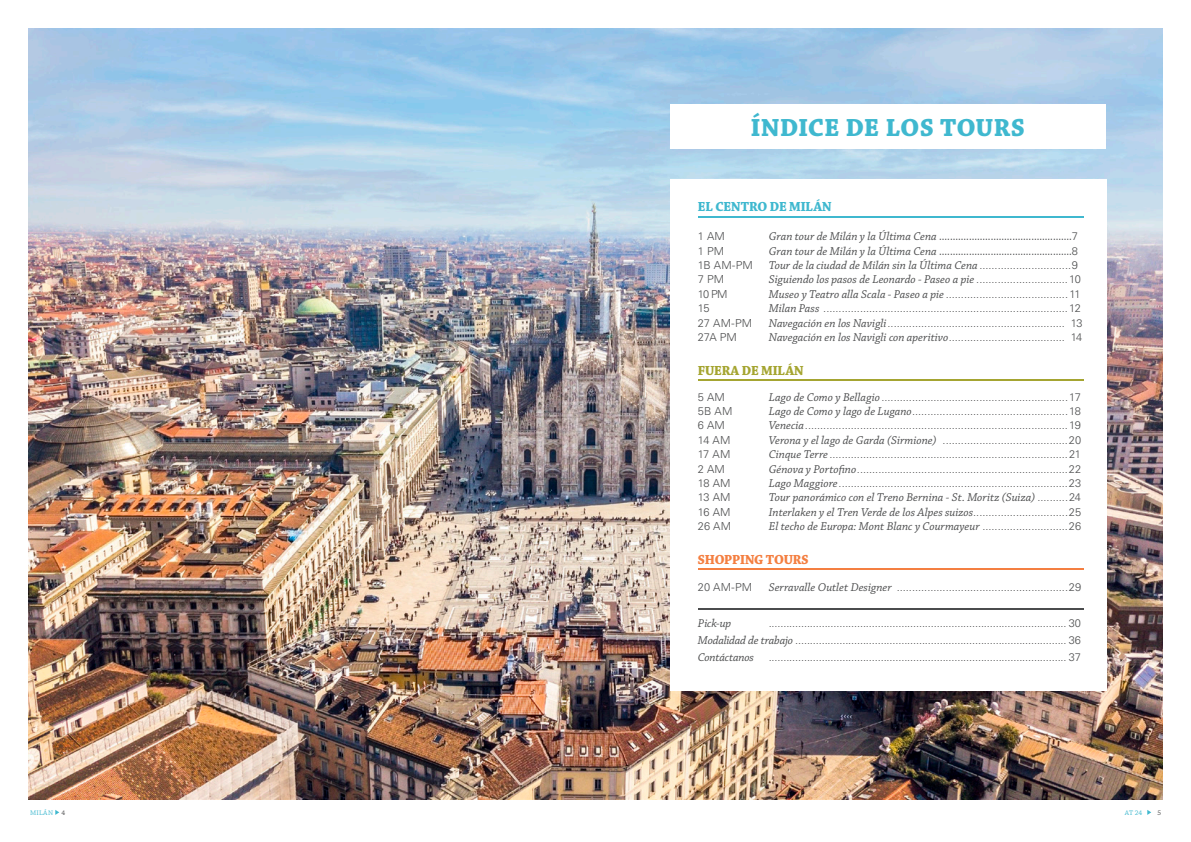
<style>
.page{position:relative;width:1191px;height:842px;background:#fff}
.page>*{position:absolute;margin:0;border:0;box-sizing:border-box;transform-origin:0 0}
.t1{font:26px "Chaparral Pro Bold Capt";color:#3fb8cf}
.t2{font:14px "Chaparral Pro Bold Subh";color:#3fb8cf}
.t3{font:14px "Chaparral Pro Bold Subh";letter-spacing:-.01em;color:#f47f41}
.t4{font:14px "Chaparral Pro Bold Subh";letter-spacing:-.01em;color:#a5a531}
.t5{font:italic 12px "Chaparral Pro";color:#4b4c4d}
.t6{font:300 11px "Univers LT Std";color:#4b4c4d}
.t7{font:10px "Grotesque MT Std";color:#4b4c4d}
.t8{font:7px "Chaparral Pro Capt";letter-spacing:.025em;color:#3fb8cf}
.t9{font:7px "Chaparral Pro Capt";color:#4b4c4d}
.s1{font-family:"Chaparral Pro";font-style:italic;font-size:12px}
.s2{font-family:"Univers LT Std";font-weight:300;font-size:11px}
.s3{font-family:"Univers LT Std";font-weight:300;font-style:normal;font-size:11px}
.s4{font-family:"Chaparral Pro";font-weight:400;font-style:italic;font-size:12px}
.s5{color:#4b4c4d}
</style>
<div class="page">
<svg style="left:55px;top:810px;width:4px;height:5px"></svg>
<svg style="left:1147px;top:810px;width:4px;height:5px"></svg>
<img style="left:28px;top:28px;width:1134px;height:771px">
<div style="left:670px;top:179px;width:436px;height:511px;background:#fff"></div>
<div style="left:670px;top:104px;width:435px;height:44px;background:#fff"></div>
<hr style="left:698px;top:608px;width:385px;height:2px;background:#4b4c4d">
<hr style="left:698px;top:569px;width:385px;height:1px;background:#f47f41">
<hr style="left:698px;top:379px;width:385px;height:2px;background:#a5a531">
<hr style="left:698px;top:216px;width:386px;height:2px;background:#3fb8cf">
<p class="t1" style="left:750px;top:112px;width:276px">ÍNDICE DE LOS TOURS</p>
<p class="t2" style="left:698px;top:199px;width:135px">EL CENTRO DE MILÁN</p>
<p class="t6" style="left:698px;top:230px;width:29px">1 AM</p>
<p class="t7" style="left:769px;top:231px;width:311px"><span class="s1">Gran tour de Milán y la Última Cena</span> .................................................<span class="s2">7</span></p>
<p class="t6" style="left:698px;top:244px;width:28px">1 PM</p>
<p class="t7" style="left:769px;top:245px;width:311px"><span class="s1">Gran tour de Milán y la Última Cena</span> .................................................<span class="s2">8</span></p>
<p class="t6" style="left:698px;top:259px;width:56px">1B AM-PM</p>
<p class="t5" style="left:769px;top:259px;width:311px">Tour de la ciudad de Milán sin la Última Cena <span class="s3">..............................9</span></p>
<p class="t6" style="left:698px;top:273px;width:28px">7 PM</p>
<p class="t5" style="left:769px;top:273px;width:314px">Siguiendo los pasos de Leonardo - Paseo a pie <span class="s3">..............................10</span></p>
<p class="t6" style="left:698px;top:287px;width:31px">10 PM</p>
<p class="t6" style="left:769px;top:287px;width:313px"><span class="s4">Museo y Teatro alla Scala - Paseo a pie</span> ........................................11</p>
<p class="t6" style="left:698px;top:302px;width:13px">15</p>
<p class="t6" style="left:769px;top:302px;width:313px"><span class="s4">Milan Pass</span> ................................................................................12</p>
<p class="t6" style="left:698px;top:316px;width:56px">27 AM-PM</p>
<p class="t6" style="left:769px;top:316px;width:315px"><span class="s4">Navegación en los Navigli</span>.......................................................... 13</p>
<p class="t6" style="left:698px;top:331px;width:41px">27A PM</p>
<p class="t6" style="left:769px;top:331px;width:315px"><span class="s4">Navegación en los Navigli con aperitivo</span>...................................... 14</p>
<p class="t4" style="left:698px;top:362px;width:107px">FUERA DE MILÁN</p>
<p class="t6" style="left:698px;top:390px;width:29px">5 AM</p>
<p class="t6" style="left:769px;top:390px;width:313px"><span class="s4">Lago de Como y Bellagio</span> .............................................................17</p>
<p class="t6" style="left:698px;top:404px;width:36px">5B AM</p>
<p class="t6" style="left:769px;top:404px;width:314px"><span class="s4">Lago de Como y lago de Lugano</span>...................................................18</p>
<p class="t6" style="left:698px;top:419px;width:29px">6 AM</p>
<p class="t6" style="left:769px;top:419px;width:314px"><span class="s4">Venecia</span>......................................................................................19</p>
<p class="t6" style="left:698px;top:433px;width:34px">14 AM</p>
<p class="t6" style="left:769px;top:433px;width:314px"><span class="s4">Verona y el lago de Garda (Sirmione)</span> .........................................20</p>
<p class="t6" style="left:698px;top:448px;width:34px">17 AM</p>
<p class="t6" style="left:769px;top:448px;width:314px"><span class="s4">Cinque Terre</span> ..............................................................................21</p>
<p class="t6" style="left:698px;top:462px;width:29px">2 AM</p>
<p class="t6" style="left:769px;top:462px;width:314px"><span class="s4">Génova y Portofino</span>.....................................................................22</p>
<p class="t6" style="left:698px;top:476px;width:34px">18 AM</p>
<p class="t6" style="left:769px;top:476px;width:314px"><span class="s4">Lago Maggiore</span>...........................................................................23</p>
<p class="t6" style="left:698px;top:491px;width:34px">13 AM</p>
<p class="t5" style="left:769px;top:491px;width:314px">Tour panorámico con el Treno Bernina - St. Moritz (Suiza) <span class="s3">..........24</span></p>
<p class="t6" style="left:698px;top:505px;width:34px">16 AM</p>
<p class="t5" style="left:769px;top:505px;width:314px">Interlaken y el Tren Verde de los Alpes suizos<span class="s3">...............................25</span></p>
<p class="t6" style="left:698px;top:520px;width:35px">26 AM</p>
<p class="t5" style="left:769px;top:520px;width:314px">El techo de Europa: Mont Blanc y Courmayeur <span class="s3">............................26</span></p>
<p class="t3" style="left:698px;top:552px;width:112px">SHOPPING TOURS</p>
<p class="t6" style="left:698px;top:581px;width:56px">20 AM-PM</p>
<p class="t6" style="left:769px;top:581px;width:314px"><span class="s4">Serravalle Outlet Designer</span> ........................................................29</p>
<p class="t5" style="left:698px;top:616px;width:35px">Pick-up</p>
<p class="t6" style="left:768px;top:616px;width:314px">..................................................................................................... 30</p>
<p class="t6" style="left:698px;top:633px;width:384px"><span class="s4">Modalidad de trabajo</span> ............................................................................................ 36</p>
<p class="t6" style="left:698px;top:650px;width:384px"><span class="s4">Contáctanos</span> ..................................................................................................... 37</p>
<p class="t8" style="left:30px;top:809px;width:37px">MILÁN <span class="s5">4</span></p>
<p class="t8" style="left:1124px;top:809px;width:19px">AT 24</p>
<p class="t9" style="left:1157px;top:809px;width:5px">5</p>
</div>
